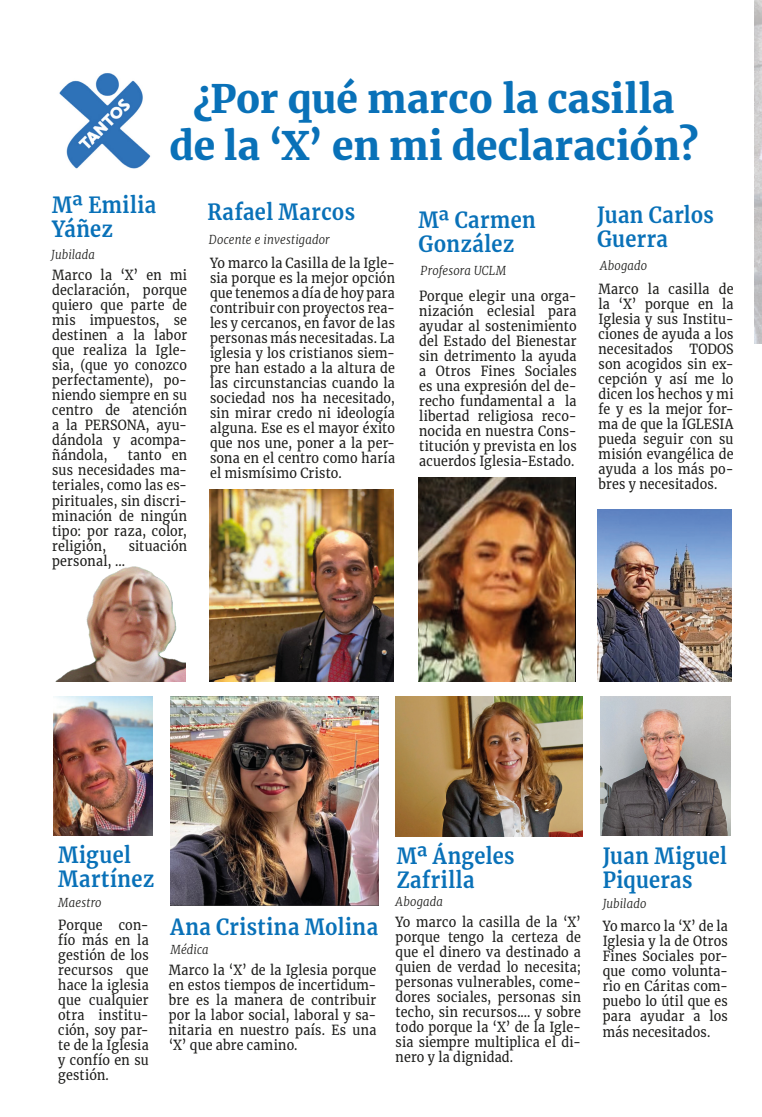
<style>
.page{position:relative;width:762px;height:1117px;background:#fff}
.page>*{position:absolute;margin:0;border:0;box-sizing:border-box;transform-origin:0 0}
._0__Pagina_3{font:900 38.75px/46.5px "Merriweather";letter-spacing:.005em;color:#0971b8;text-align:center}
._0__hoja_dominical{font:700 22px "Merriweather";letter-spacing:.025em;color:#0971b8;scale:.91 1}
._0__hoja_dominical-2{font:13.75px/15px "Merriweather";letter-spacing:.015em;color:#1d1d1b;text-align:justify;scale:.91 1}
._0__hoja_dominical-3{font:italic 300 12.38px "Merriweather";letter-spacing:.015em;color:#1d1d1b;scale:.91 1}
</style>
<div class="page">
<img style="left:210px;top:489px;width:183px;height:192px">
<img style="left:598px;top:509px;width:133px;height:172px">
<img style="left:56px;top:566px;width:130px;height:115px">
<img style="left:54px;top:696px;width:99px;height:139px">
<img style="left:171px;top:696px;width:207px;height:208px">
<img style="left:396px;top:696px;width:186px;height:140px">
<img style="left:600px;top:696px;width:130px;height:139px">
<img style="left:418px;top:478px;width:158px;height:203px">
<img style="left:59px;top:73px;width:92px;height:96px">
<img style="left:755px;top:0;width:7px;height:344px">
<p class="_0__Pagina_3" style="left:169px;top:75px;width:530px">¿Por qué marco la casilla de la ‘X’ en mi declaración?</p>
<p class="_0__hoja_dominical" style="left:52px;top:190px;width:116px">Mª Emilia</p>
<p class="_0__hoja_dominical" style="left:52px;top:214px;width:68px">Yáñez</p>
<p class="_0__hoja_dominical-3" style="left:51px;top:246px;width:50px">Jubilada</p>
<p class="_0__hoja_dominical-2" style="left:52px;top:267px;width:150px">Marco la ‘X’ en mi declaración, porque quiero que parte de mis impuestos, se destinen a la labor que realiza la Igle&shy;sia, (que yo conozco perfectamente), po&shy;niendo siempre en su centro de atención a la PERSONA, ayu&shy;dándola y acompa&shy;ñándola,</p>
<p class="_0__hoja_dominical-2" style="left:52px;top:447px;width:150px;text-indent:76px">tanto en sus necesidades ma&shy;teriales, como las es&shy;pirituales, sin discri&shy;minación de ningún tipo: por raza, color, religión,</p>
<p class="_0__hoja_dominical-2" style="left:129px;top:537px;width:66px">situación</p>
<p class="_0__hoja_dominical-2" style="left:52px;top:552px;width:82px">personal, ...</p>
<p class="_0__hoja_dominical" style="left:208px;top:197px;width:164px">Rafael Marcos</p>
<p class="_0__hoja_dominical-3" style="left:209px;top:231px;width:134px">Docente e investigador</p>
<p class="_0__hoja_dominical-2" style="left:210px;top:255px;width:205px">Yo marco la Casilla de la Igle&shy;sia porque es la mejor opción que tenemos a día de hoy para contribuir con proyectos rea&shy;les y cercanos, en favor de las personas más necesitadas. La iglesia y los cristianos siem&shy;pre han estado a la altura de las circunstancias cuando la sociedad nos ha necesitado, sin mirar credo ni ideología alguna. Ese es el mayor éxito que nos une, poner a la per&shy;sona en el centro como haría el mismísimo Cristo.</p>
<p class="_0__hoja_dominical" style="left:418px;top:204px;width:130px">Mª Carmen</p>
<p class="_0__hoja_dominical" style="left:418px;top:228px;width:107px">González</p>
<p class="_0__hoja_dominical-3" style="left:421px;top:262px;width:96px">Profesora UCLM</p>
<p class="_0__hoja_dominical-2" style="left:419px;top:288px;width:175px">Porque elegir una orga&shy;nización eclesial para ayudar al sostenimiento del Estado del Bienestar sin detrimento la ayuda a Otros Fines Sociales es una expresión del de&shy;recho fundamental a la libertad religiosa reco&shy;nocida en nuestra Cons&shy;titución y prevista en los acuerdos Iglesia-Estado.</p>
<p class="_0__hoja_dominical" style="left:597px;top:200px;width:130px">Juan Carlos</p>
<p class="_0__hoja_dominical" style="left:597px;top:224px;width:79px">Guerra</p>
<p class="_0__hoja_dominical-3" style="left:600px;top:256px;width:53px">Abogado</p>
<p class="_0__hoja_dominical-2" style="left:598px;top:281px;width:150px">Marco la casilla de la ‘X’ porque en la Iglesia y sus Institu&shy;ciones de ayuda a los necesitados TODOS son acogidos sin ex&shy;cepción y así me lo dicen los hechos y mi fe y es la mejor for&shy;ma de que la IGLESIA pueda seguir con su misión evangélica de ayuda a los más po&shy;bres y necesitados.</p>
<p class="_0__hoja_dominical" style="left:58px;top:840px;width:81px">Miguel</p>
<p class="_0__hoja_dominical" style="left:58px;top:864px;width:107px">Martínez</p>
<p class="_0__hoja_dominical-3" style="left:58px;top:893px;width:49px">Maestro</p>
<p class="_0__hoja_dominical-2" style="left:58px;top:917px;width:101px">Porque con&shy;fío más en la gestión de los recursos que hace la iglesia que cualquier otra institu&shy;ción, soy par&shy;te de la Iglesia y confío en su gestión.</p>
<p class="_0__hoja_dominical" style="left:171px;top:911px;width:229px">Ana Cristina Molina</p>
<p class="_0__hoja_dominical-3" style="left:171px;top:940px;width:43px">Médica</p>
<p class="_0__hoja_dominical-2" style="left:169px;top:961px;width:230px">Marco la ‘X’ de la Iglesia porque en estos tiempos de incertidum&shy;bre es la manera de contribuir por la labor social, laboral y sa&shy;nitaria en nuestro país. Es una ‘X’ que abre camino.</p>
<p class="_0__hoja_dominical" style="left:397px;top:840px;width:131px">Mª Ángeles</p>
<p class="_0__hoja_dominical" style="left:397px;top:864px;width:87px">Zafrilla</p>
<p class="_0__hoja_dominical-3" style="left:396px;top:893px;width:54px">Abogada</p>
<p class="_0__hoja_dominical-2" style="left:396px;top:913px;width:205px">Yo marco la casilla de la ‘X’ porque tengo la certeza de que el dinero va destinado a quien de verdad lo necesita; personas vulnerables, come&shy;dores sociales, personas sin techo, sin recursos.... y sobre todo porque la ‘X’ de la Igle&shy;sia siempre multiplica el di&shy;nero y la dignidad.</p>
<p class="_0__hoja_dominical" style="left:603px;top:841px;width:138px">Juan Miguel</p>
<p class="_0__hoja_dominical" style="left:603px;top:865px;width:100px">Piqueras</p>
<p class="_0__hoja_dominical-3" style="left:603px;top:894px;width:49px">Jubilado</p>
<p class="_0__hoja_dominical-2" style="left:603px;top:918px;width:139px">Yo marco la ‘X’ de la Iglesia y la de Otros Fines Sociales por&shy;que como volunta&shy;rio en Cáritas com&shy;puebo lo útil que es para ayudar a los más necesitados.</p>
</div>
